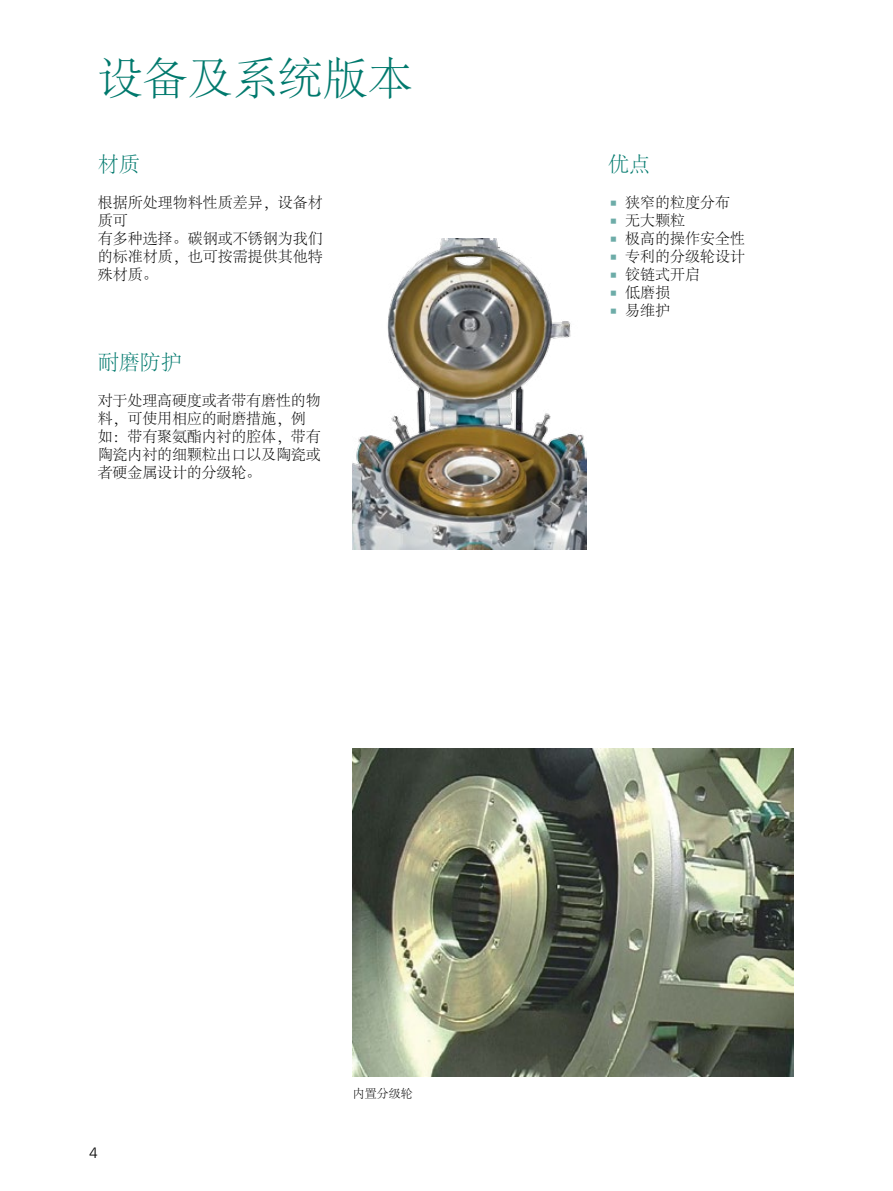
<style>
.page{position:relative;width:893px;height:1191px;background:#fff}
.page>*{position:absolute;margin:0;border:0;box-sizing:border-box;transform-origin:0 0}
.t1{font:300 45px "Adobe Song Std";color:#00796d}
.t2{font:45px "Frutiger Neue LTW1 G";color:#6daca8}
.t3{font:300 21px "Adobe Song Std";color:#00796d}
.t4{font:300 15px/18px "Adobe Song Std";color:#000}
.t5{font:300 15px "Frutiger Neue LTW1 G";color:#000}
.t6{font:300 12px "Adobe Song Std";color:#000}
</style>
<div class="page">
<img style="left:353px;top:748px;width:441px;height:328px">
<img style="left:353px;top:238px;width:234px;height:312px">
<h1 class="t1" style="left:98px;top:54px;width:317px">设备及系统版本</h1>
<h2 class="t3" style="left:98px;top:153px;width:43px">材质</h2>
<h2 class="t3" style="left:608px;top:153px;width:43px">优点</h2>
<p class="t4" style="left:98px;top:194px;width:226px">根据所处理物料性质差异，设备材质可<br>有多种选择。碳钢或不锈钢为我们的标准材质，也可按需提供其他特殊材质。</p>
<h2 class="t3" style="left:98px;top:351px;width:85px">耐磨防护</h2>
<p class="t4" style="left:98px;top:392px;width:224px">对于处理高硬度或者带有磨性的物料，可使用相应的耐磨措施，例如：带有聚氨酯内衬的腔体，带有陶瓷内衬的细颗粒出口以及陶瓷或者硬金属设计的分级轮。</p>
<h1 class="t2" style="left:608px;top:173px;width:12px">∙</h1>
<p class="t4" style="left:625px;top:194px;width:106px">狭窄的粒度分布</p>
<h1 class="t2" style="left:608px;top:191px;width:12px">∙</h1>
<p class="t4" style="left:625px;top:212px;width:61px">无大颗粒</p>
<h1 class="t2" style="left:608px;top:209px;width:12px">∙</h1>
<p class="t4" style="left:625px;top:230px;width:121px">极高的操作安全性</p>
<h1 class="t2" style="left:608px;top:227px;width:12px">∙</h1>
<p class="t4" style="left:625px;top:248px;width:121px">专利的分级轮设计</p>
<h1 class="t2" style="left:608px;top:245px;width:12px">∙</h1>
<p class="t4" style="left:625px;top:266px;width:76px">铰链式开启</p>
<h1 class="t2" style="left:608px;top:263px;width:12px">∙</h1>
<p class="t4" style="left:625px;top:284px;width:46px">低磨损</p>
<h1 class="t2" style="left:608px;top:281px;width:12px">∙</h1>
<p class="t4" style="left:625px;top:302px;width:46px">易维护</p>
<p class="t5" style="left:89px;top:1144px;width:10px">4</p>
<p class="t6" style="left:353px;top:1087px;width:61px">内置分级轮</p>
</div>
